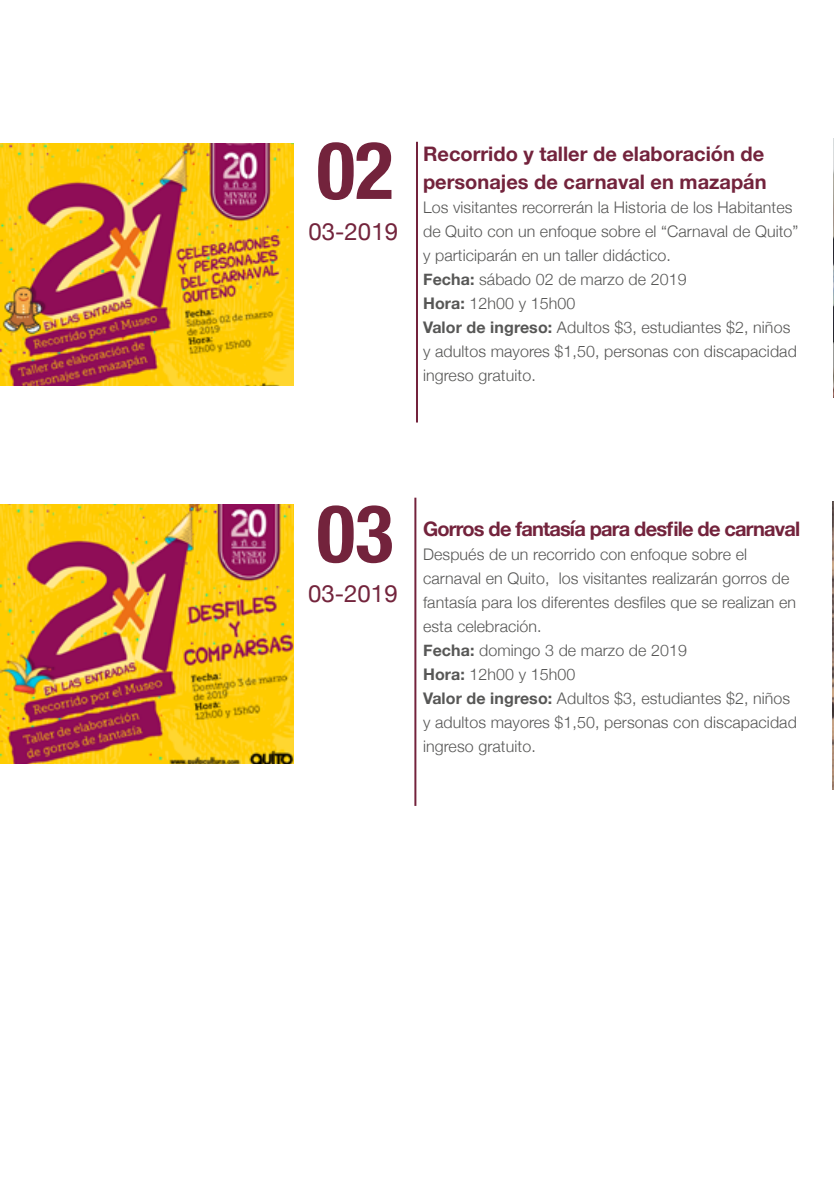
<style>
.page{position:relative;width:834px;height:1191px;background:#fff}
.page>*{position:absolute;margin:0;border:0;box-sizing:border-box;transform-origin:0 0}
.t1{font:700 condensed 80px "Helvetica Neue LT Std";color:#73233c}
.t2{font:24px "Helvetica Neue";color:#73243c}
.t3{font:700 20px/28px "Helvetica Neue";color:#73233c}
.t4{font:700 20px "Helvetica Neue";letter-spacing:-.04em;color:#73233c}
.t5{font:300 16px/24px "Helvetica Neue";letter-spacing:.005em;color:#575756}
.s1{font-weight:700}
</style>
<div class="page">
<img style="left:0;top:143px;width:293px;height:242px">
<img style="left:0;top:504px;width:293px;height:259px">
<hr style="left:416px;top:142px;width:2px;height:280px;background:#73233c">
<hr style="left:414px;top:497px;width:2px;height:309px;background:#73233c">
<img style="left:833px;top:139px;width:1px;height:259px">
<img style="left:832px;top:501px;width:1px;height:288px">
<h1 class="t1" style="left:316px;top:122px;width:78px">02</h1>
<h2 class="t2" style="left:308px;top:214px;width:91px">03-2019</h2>
<p class="t3" style="left:423px;top:141px;width:345px">Recorrido y taller de elaboración de personajes de carnaval en mazapán</p>
<p class="t5" style="left:423px;top:194px;width:377px">Los visitantes recorrerán la Historia de los Habitantes de Quito con un enfoque sobre el “Carnaval de Quito” y participarán en un taller didáctico.<br><span class="s1">Fecha:</span> sábado 02 de marzo de 2019<br><span class="s1">Hora:</span> 12h00 y 15h00<br><span class="s1">Valor de ingreso:</span> Adultos $3, estudiantes $2, niños y adultos mayores $1,50, personas con discapacidad ingreso gratuito.</p>
<h1 class="t1" style="left:316px;top:485px;width:78px">03</h1>
<h2 class="t2" style="left:308px;top:576px;width:91px">03-2019</h2>
<p class="t4" style="left:423px;top:513px;width:379px">Gorros de fantasía para desfile de carnaval</p>
<p class="t5" style="left:423px;top:541px;width:375px">Después de un recorrido con enfoque sobre el carnaval en Quito, los visitantes realizarán gorros de fantasía para los diferentes desfiles que se realizan en esta celebración.<br><span class="s1">Fecha:</span> domingo 3 de marzo de 2019<br><span class="s1">Hora:</span> 12h00 y 15h00<br><span class="s1">Valor de ingreso:</span> Adultos $3, estudiantes $2, niños y adultos mayores $1,50, personas con discapacidad ingreso gratuito.</p>
</div>
